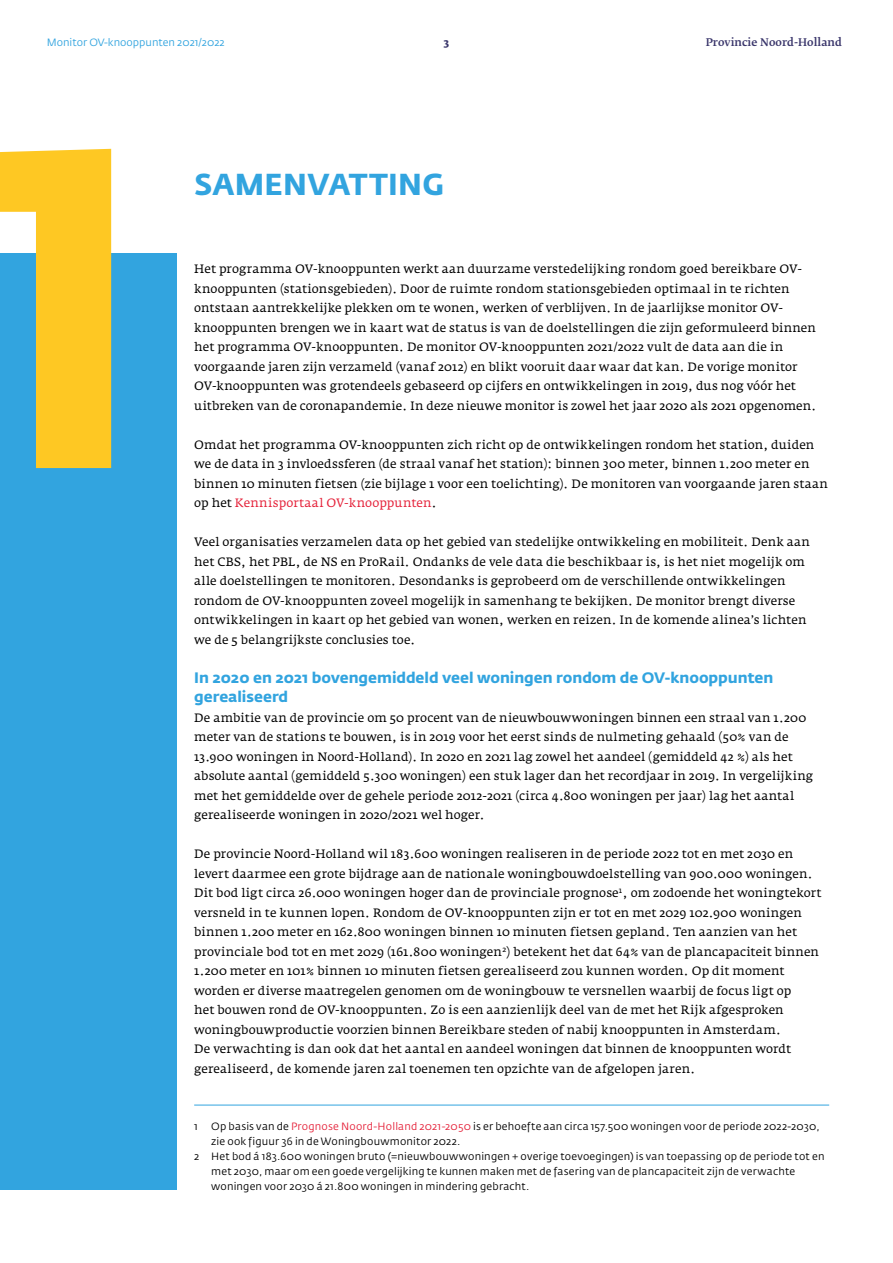
<style>
.page{position:relative;width:893px;height:1263px;background:#fff}
.page>*{position:absolute;margin:0;border:0;box-sizing:border-box;transform-origin:0 0}
.t1{font:700 450.3px "Fedra Sans Std";color:#fec823}
.D_Hoofdstukkop{font:700 30px "Fedra Sans Std";letter-spacing:.005em;color:#32a4df}
.K2_Kop_2_afstand{font:700 15px/19.5px "Fedra Sans Std";letter-spacing:-.005em;color:#32a4df}
.I_Platte_txt{font:12px/19.5px "Fedra Serif A Std";letter-spacing:.01em;color:#000}
.P_Voetnoot{font:10.5px/15px "Fedra Sans Std";letter-spacing:.015em;color:#000}
.t2{font:10.5px "Fedra Sans Std";color:#32a4df}
.t3{font:500 10.5px "Fedra Serif B Pro";color:#3a366b}
.t4{font:700 10.5px "Fedra Serif A Std";color:#3a366b}
.s1{color:#e5233b}
</style>
<div class="page">
<div style="left:0;top:254px;width:177px;height:936px;background:#32a4df"></div>
<hr style="left:194px;top:1105px;width:635px;height:1px;background:#32a4df">
<p class="t2" style="left:47px;top:36px;width:180px">Monitor OV-knooppunten 2021/2022</p>
<p class="t4" style="left:444px;top:36px;width:7px">3</p>
<p class="t3" style="left:706px;top:35px;width:138px">Provincie Noord-Holland</p>
<h1 class="t1" style="left:-36px;top:19px;width:194px">1</h1>
<p class="D_Hoofdstukkop" style="left:194px;top:165px;width:252px">SAMENVATTING</p>
<p class="I_Platte_txt" style="left:194px;top:259px;width:624px">Het programma OV-knooppunten werkt aan duurzame verstedelijking rondom goed bereikbare OV&shy;knooppunten (stationsgebieden). Door de ruimte rondom stationsgebieden optimaal in te richten ontstaan aantrekkelijke plekken om te wonen, werken of verblijven. In de jaarlijkse monitor OV&shy;knooppunten brengen we in kaart wat de status is van de doelstellingen die zijn geformuleerd binnen het programma OV-knooppunten. De monitor OV-knooppunten 2021/2022 vult de data aan die in voorgaande jaren zijn verzameld (vanaf 2012) en blikt vooruit daar waar dat kan. De vorige monitor OV-knooppunten was grotendeels gebaseerd op cijfers en ontwikkelingen in 2019, dus nog vóór het uitbreken van de coronapandemie. In deze nieuwe monitor is zowel het jaar 2020 als 2021 opgenomen.</p>
<p class="I_Platte_txt" style="left:194px;top:435px;width:635px">Omdat het programma OV-knooppunten zich richt op de ontwikkelingen rondom het station, duiden we de data in 3 invloedssferen (de straal vanaf het station): binnen 300 meter, binnen 1.200 meter en binnen 10 minuten fietsen (zie bijlage 1 voor een toelichting). De monitoren van voorgaande jaren staan op het <span class="s1">Kennisportaal OV-knooppunten</span>.</p>
<p class="I_Platte_txt" style="left:194px;top:532px;width:617px">Veel organisaties verzamelen data op het gebied van stedelijke ontwikkeling en mobiliteit. Denk aan het CBS, het PBL, de NS en ProRail. Ondanks de vele data die beschikbaar is, is het niet mogelijk om alle doelstellingen te monitoren. Desondanks is geprobeerd om de verschillende ontwikkelingen rondom de OV-knooppunten zoveel mogelijk in samenhang te bekijken. De monitor brengt diverse ontwikkelingen in kaart op het gebied van wonen, werken en reizen. In de komende alinea’s lichten we de 5 belangrijkste conclusies toe.</p>
<p class="K2_Kop_2_afstand" style="left:194px;top:667px;width:581px">In 2020 en 2021 bovengemiddeld veel woningen rondom de OV-knooppunten gerealiseerd</p>
<p class="I_Platte_txt" style="left:194px;top:708px;width:620px">De ambitie van de provincie om 50 procent van de nieuwbouwwoningen binnen een straal van 1.200 meter van de stations te bouwen, is in 2019 voor het eerst sinds de nulmeting gehaald (50% van de 13.900 woningen in Noord-Holland). In 2020 en 2021 lag zowel het aandeel (gemiddeld 42 %) als het absolute aantal (gemiddeld 5.300 woningen) een stuk lager dan het recordjaar in 2019. In vergelijking met het gemiddelde over de gehele periode 2012-2021 (circa 4.800 woningen per jaar) lag het aantal gerealiseerde woningen in 2020/2021 wel hoger.</p>
<p class="I_Platte_txt" style="left:194px;top:844px;width:629px">De provincie Noord-Holland wil 183.600 woningen realiseren in de periode 2022 tot en met 2030 en levert daarmee een grote bijdrage aan de nationale woningbouwdoelstelling van 900.000 woningen.<br>Dit bod ligt circa 26.000 woningen hoger dan de provinciale prognose<sup>1</sup>, om zodoende het woningtekort versneld in te kunnen lopen. Rondom de OV-knooppunten zijn er tot en met 2029 102.900 woningen binnen 1.200 meter en 162.800 woningen binnen 10 minuten fietsen gepland. Ten aanzien van het provinciale bod tot en met 2029 (161.800 woningen<sup>2</sup>) betekent het dat 64% van de plancapaciteit binnen 1.200 meter en 101% binnen 10 minuten fietsen gerealiseerd zou kunnen worden. Op dit moment worden er diverse maatregelen genomen om de woningbouw te versnellen waarbij de focus ligt op<br>het bouwen rond de OV-knooppunten. Zo is een aanzienlijk deel van de met het Rijk afgesproken woningbouwproductie voorzien binnen Bereikbare steden of nabij knooppunten in Amsterdam.<br>De verwachting is dan ook dat het aantal en aandeel woningen dat binnen de knooppunten wordt gerealiseerd, de komende jaren zal toenemen ten opzichte van de afgelopen jaren.</p>
<p class="P_Voetnoot" style="left:194px;top:1118px;width:5px">1</p>
<p class="P_Voetnoot" style="left:211px;top:1118px;width:610px">Op basis van de <span class="s1">Prognose Noord-Holland 2021-2050</span> is er behoefte aan circa 157.500 woningen voor de periode 2022-2030, zie ook figuur 36 in de Woningbouwmonitor 2022.</p>
<p class="P_Voetnoot" style="left:211px;top:1148px;width:615px;text-indent:-17px">2 Het bod á 183.600 woningen bruto (=nieuwbouwwoningen + overige toevoegingen) is van toepassing op de periode tot en met 2030, maar om een goede vergelijking te kunnen maken met de fasering van de plancapaciteit zijn de verwachte woningen voor 2030 á 21.800 woningen in mindering gebracht.</p>
</div>
